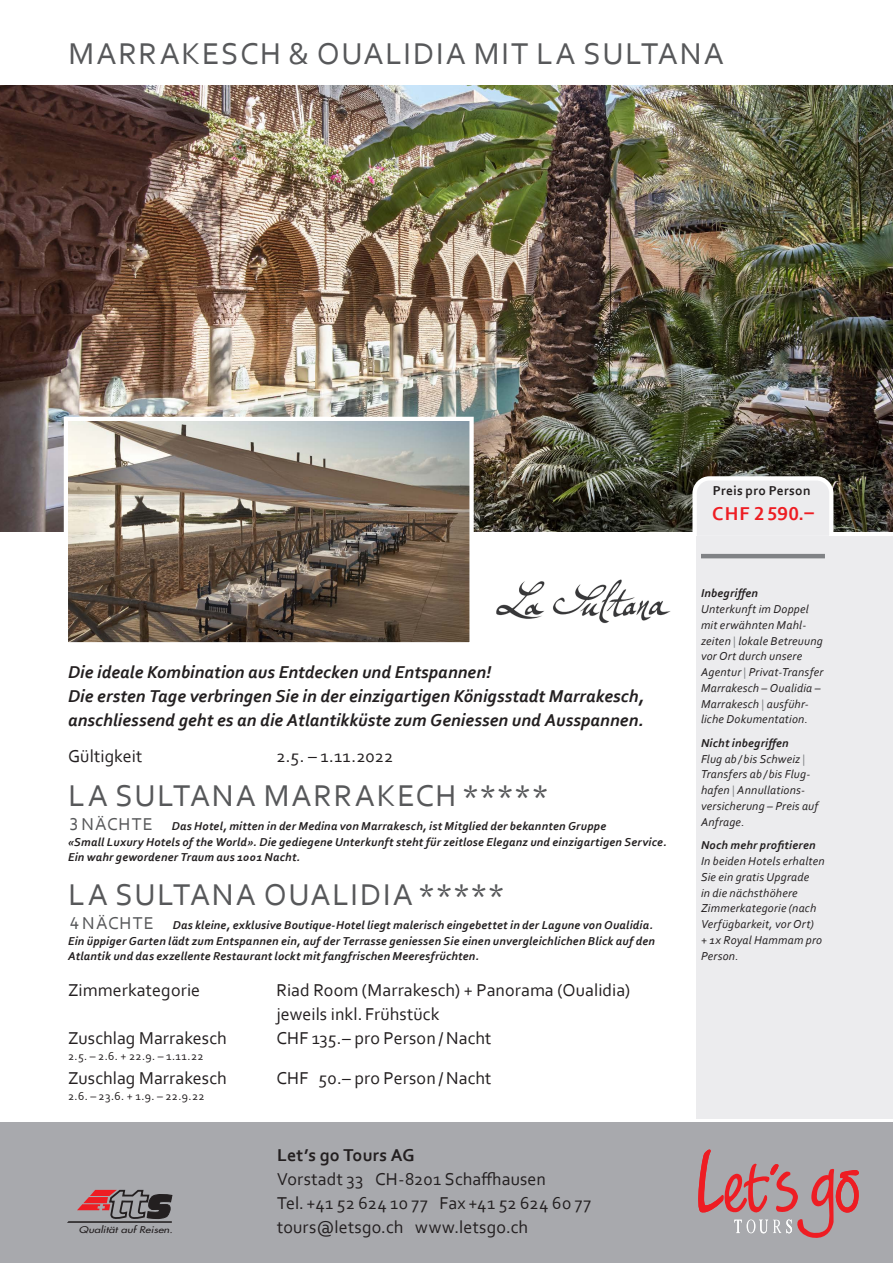
<style>
.page{position:relative;width:893px;height:1263px;background:#fff}
.page>*{position:absolute;margin:0;border:0;box-sizing:border-box;transform-origin:0 0}
.t1{font:31.5px "Corbel";letter-spacing:.06em;color:#57585a}
.t2{font:700 19.5px "Corbel";letter-spacing:.04em;color:#ee1d23}
.t3{font:18px/24px "Corbel";letter-spacing:.005em;color:#231f20}
.t4{font:italic 700 18px/24px "Corbel";letter-spacing:.005em;color:#231f20}
.t5{font:700 18px "Corbel";letter-spacing:.01em;color:#231f20}
.t6{font:700 13.5px "Corbel";letter-spacing:.025em;color:#231f20}
.t7{font:italic 700 12px/15.8px "Corbel";letter-spacing:.02em;color:#231f20}
.t8{font:italic 12px/15.8px "Corbel";letter-spacing:.02em;color:#231f20}
.t9{font:12px "Corbel";letter-spacing:.025em;color:#231f20}
.t10{font:italic 9px "Futura";color:#231f20;scale:1.25 1}
.s1{font-weight:400;font-style:normal;font-size:18px;color:#57585a}
.s2{color:#808285}
.s3{font-weight:700}
</style>
<div class="page">
<img style="left:0;top:85px;width:893px;height:446px">
<svg style="left:62px;top:415px;width:414px;height:228px;background:#8a8075"></svg>
<svg style="left:690px;top:474px;width:146px;height:68px;background:#dfdfe0"></svg>
<div style="left:0;top:1123px;width:893px;height:140px;background:#a8a9ad"></div>
<div style="left:697px;top:536px;width:196px;height:582px;background:#ececee"></div>
<hr style="left:701px;top:554px;width:124px;height:4px;background:#808285">
<img style="left:474px;top:578px;width:197px;height:46px">
<svg style="left:698px;top:1149px;width:161px;height:89px"></svg>
<svg style="left:67px;top:1190px;width:105px;height:33px"></svg>
<h1 class="t1" style="left:69px;top:34px;width:657px">MARRAKESCH &amp; OUALIDIA MIT LA SULTANA</h1>
<p class="t6" style="left:713px;top:482px;width:99px">Preis pro Person</p>
<h3 class="t4" style="left:68px;top:660px;width:578px">Die ideale Kombination aus Entdecken und Entspannen!<br>Die ersten Tage verbringen Sie in der einzigartigen Königsstadt Marrakesch, anschliessend geht es an die Atlantikküste zum Geniessen und Ausspannen.</h3>
<h3 class="t3" style="left:68px;top:744px;width:76px">Gültigkeit</h3>
<h3 class="t3" style="left:276px;top:744px;width:118px">2.5. – 1.11.2022</h3>
<h1 class="t1" style="left:69px;top:776px;width:481px">LA SULTANA MARRAKECH *****</h1>
<p class="t7" style="left:68px;top:818px;width:600px"><span class="s1">3 NÄCHTE</span> Das Hotel, mitten in der Medina von Marrakesch, ist Mitglied der bekannten Gruppe<br>«Small Luxury Hotels of the World». Die gediegene Unterkunft steht für zeitlose Eleganz und einzigartigen Service.<br>Ein wahr gewordener Traum aus 1001 Nacht.</p>
<h1 class="t1" style="left:69px;top:875px;width:438px">LA SULTANA OUALIDIA *****</h1>
<p class="t7" style="left:68px;top:917px;width:588px"><span class="s1">4 NÄCHTE</span> Das kleine, exklusive Boutique-Hotel liegt malerisch eingebettet in der Lagune von Oualidia.<br>Ein üppiger Garten lädt zum Entspannen ein, auf der Terrasse geniessen Sie einen unvergleichlichen Blick auf den<br>Atlantik und das exzellente Restaurant lockt mit fangfrischen Meeresfrüchten.</p>
<h3 class="t3" style="left:68px;top:978px;width:134px">Zimmerkategorie</h3>
<h3 class="t3" style="left:276px;top:978px;width:355px">Riad Room (Marrakesch) + Panorama (Oualidia) jeweils inkl. Frühstück</h3>
<h3 class="t3" style="left:68px;top:1026px;width:160px">Zuschlag Marrakesch</h3>
<h3 class="t3" style="left:276px;top:1026px;width:217px">CHF 135.– pro Person /Nacht</h3>
<p class="t9" style="left:68px;top:1049px;width:137px">2.5. – 2.6. + 22.9. – 1.11.22</p>
<h3 class="t3" style="left:68px;top:1066px;width:160px">Zuschlag Marrakesch</h3>
<h3 class="t3" style="left:276px;top:1066px;width:217px">CHF 50.– pro Person /Nacht</h3>
<p class="t9" style="left:68px;top:1088px;width:138px">2.6. – 23.6. + 1.9. – 22.9.22</p>
<h3 class="t5" style="left:277px;top:1144px;width:139px">Let’s go Tours AG</h3>
<h3 class="t3" style="left:277px;top:1167px;width:315px">Vorstadt 33 CH-8201 Schaffhausen<br>Tel. +41 52 624 10 77 Fax +41 52 624 60 77</h3>
<p class="t10" style="left:79px;top:1224px;width:76px">Qualität auf Reisen.</p>
<h3 class="t3" style="left:277px;top:1215px;width:252px">tours@letsgo.ch www.letsgo.ch</h3>
<h2 class="t2" style="left:712px;top:501px;width:103px">CHF 2 590.–</h2>
<p class="t7" style="left:701px;top:585px;width:58px">Inbegriffen</p>
<p class="t8" style="left:701px;top:601px;width:124px">Unterkunft im Doppel mit erwähnten Mahl&shy;zeiten <span class="s2">|</span> lokale Betreuung vor Ort durch unsere<br>Agentur <span class="s2">|</span> Privat-Transfer<br>Marrakesch – Oualidia –<br>Marrakesch <span class="s2">|</span> ausführ&shy;liche Dokumentation.</p>
<p class="t8" style="left:701px;top:735px;width:119px"><span class="s3">Nicht inbegriffen<br></span>Flug ab / bis Schweiz <span class="s2">|<br></span>Transfers ab / bis Flug&shy;hafen <span class="s2">|</span> Annullations&shy;versicherung – Preis auf<br>Anfrage.</p>
<p class="t7" style="left:701px;top:837px;width:116px">Noch mehr profitieren</p>
<p class="t8" style="left:701px;top:853px;width:125px">In beiden Hotels erhalten<br>Sie ein gratis Upgrade<br>in die nächsthöhere<br>Zimmerkategorie (nach<br>Verfügbarkeit, vor Ort)<br>+ 1x Royal Hammam pro<br>Person.</p>
</div>
